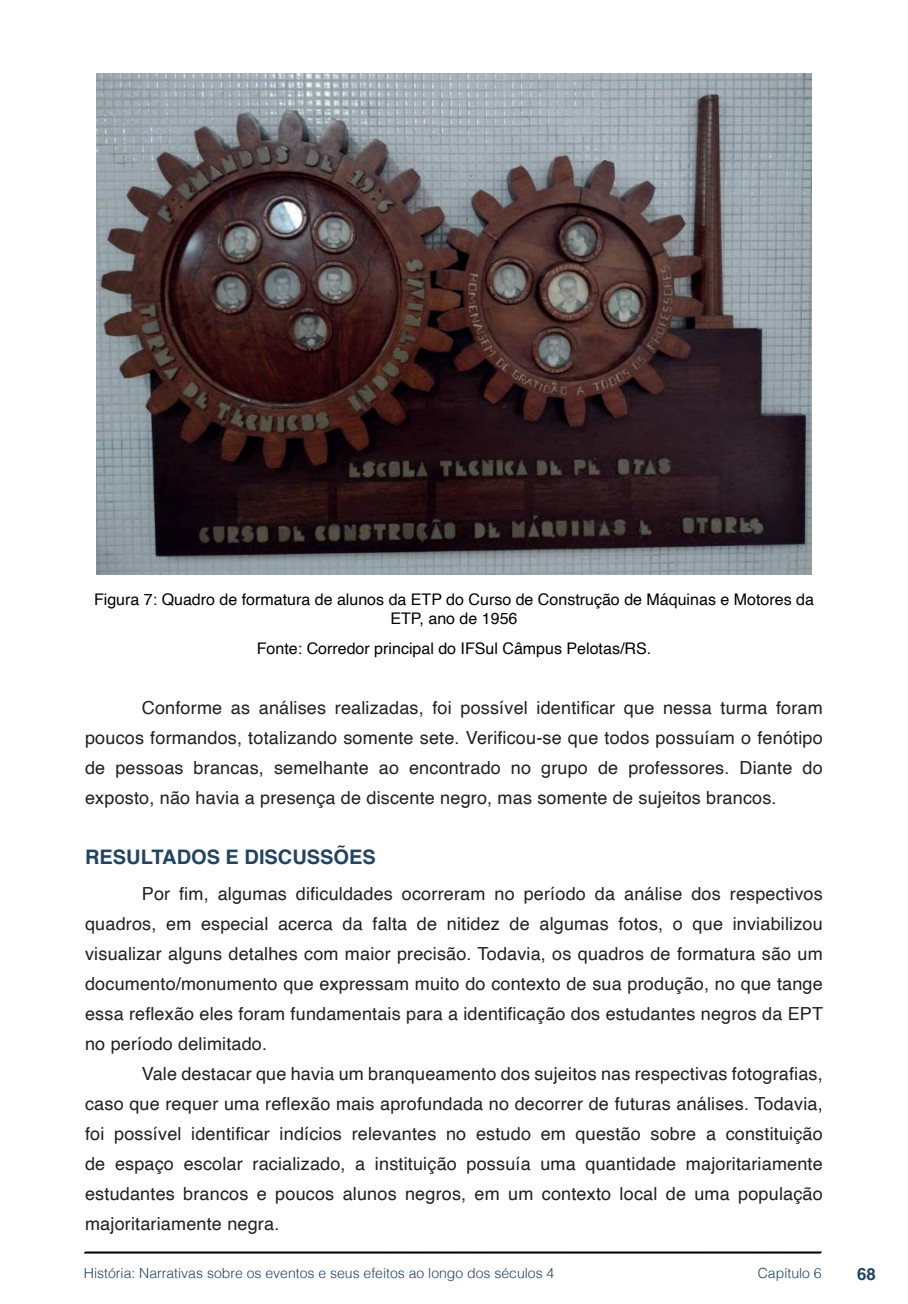
<style>
.page{position:relative;width:908px;height:1304px;background:#fff}
.page>*{position:absolute;margin:0;border:0;box-sizing:border-box;transform-origin:0 0}
.TITULOS{font:700 20px "Helvetica";color:#23445f}
.txt{font:18px/30px "Helvetica";letter-spacing:.01em;color:#231f20;text-align:justify}
.t1{font:700 16.8px "Helvetica";color:#23445f}
.imagens_graf_tab{font:16px/19.2px "Helvetica";color:#000;text-align:center}
.t2{font:300 14px "Helvetica";color:#23445f}
</style>
<div class="page">
<svg style="left:84px;top:1251px;width:737px;height:3px;background:#515151"></svg>
<img style="left:97px;top:74px;width:713px;height:500px">
<p class="imagens_graf_tab" style="left:94px;top:590px;width:721px">Figura 7: Quadro de formatura de alunos da ETP do Curso de Construção de Máquinas e Motores da<br>ETP, ano de 1956</p>
<p class="imagens_graf_tab" style="left:257px;top:640px;width:395px">Fonte: Corredor principal do IFSul Câmpus Pelotas/RS.</p>
<p class="txt" style="left:85px;top:694px;width:739px;text-indent:57px">Conforme as análises realizadas, foi possível identificar que nessa turma foram poucos formandos, totalizando somente sete. Verificou-se que todos possuíam o fenótipo de pessoas brancas, semelhante ao encontrado no grupo de professores. Diante do exposto, não havia a presença de discente negro, mas somente de sujeitos brancos.</p>
<p class="TITULOS" style="left:85px;top:845px;width:292px">RESULTADOS E DISCUSSÕES</p>
<p class="txt" style="left:85px;top:879px;width:739px;text-indent:57px">Por fim, algumas dificuldades ocorreram no período da análise dos respectivos quadros, em especial acerca da falta de nitidez de algumas fotos, o que inviabilizou visualizar alguns detalhes com maior precisão. Todavia, os quadros de formatura são um documento/monumento que expressam muito do contexto de sua produção, no que tange essa reflexão eles foram fundamentais para a identificação dos estudantes negros da EPT no período delimitado.</p>
<p class="txt" style="left:85px;top:1059px;width:738px;text-indent:57px">Vale destacar que havia um branqueamento dos sujeitos nas respectivas fotografias, caso que requer uma reflexão mais aprofundada no decorrer de futuras análises. Todavia, foi possível identificar indícios relevantes no estudo em questão sobre a constituição de espaço escolar racializado, a instituição possuía uma quantidade majoritariamente estudantes brancos e poucos alunos negros, em um contexto local de uma população majoritariamente negra.</p>
<p class="t2" style="left:84px;top:1261px;width:471px">História: Narrativas sobre os eventos e seus efeitos ao longo dos séculos 4</p>
<p class="t2" style="left:757px;top:1261px;width:65px">Capítulo 6</p>
<p class="t1" style="left:856px;top:1264px;width:20px">68</p>
</div>
